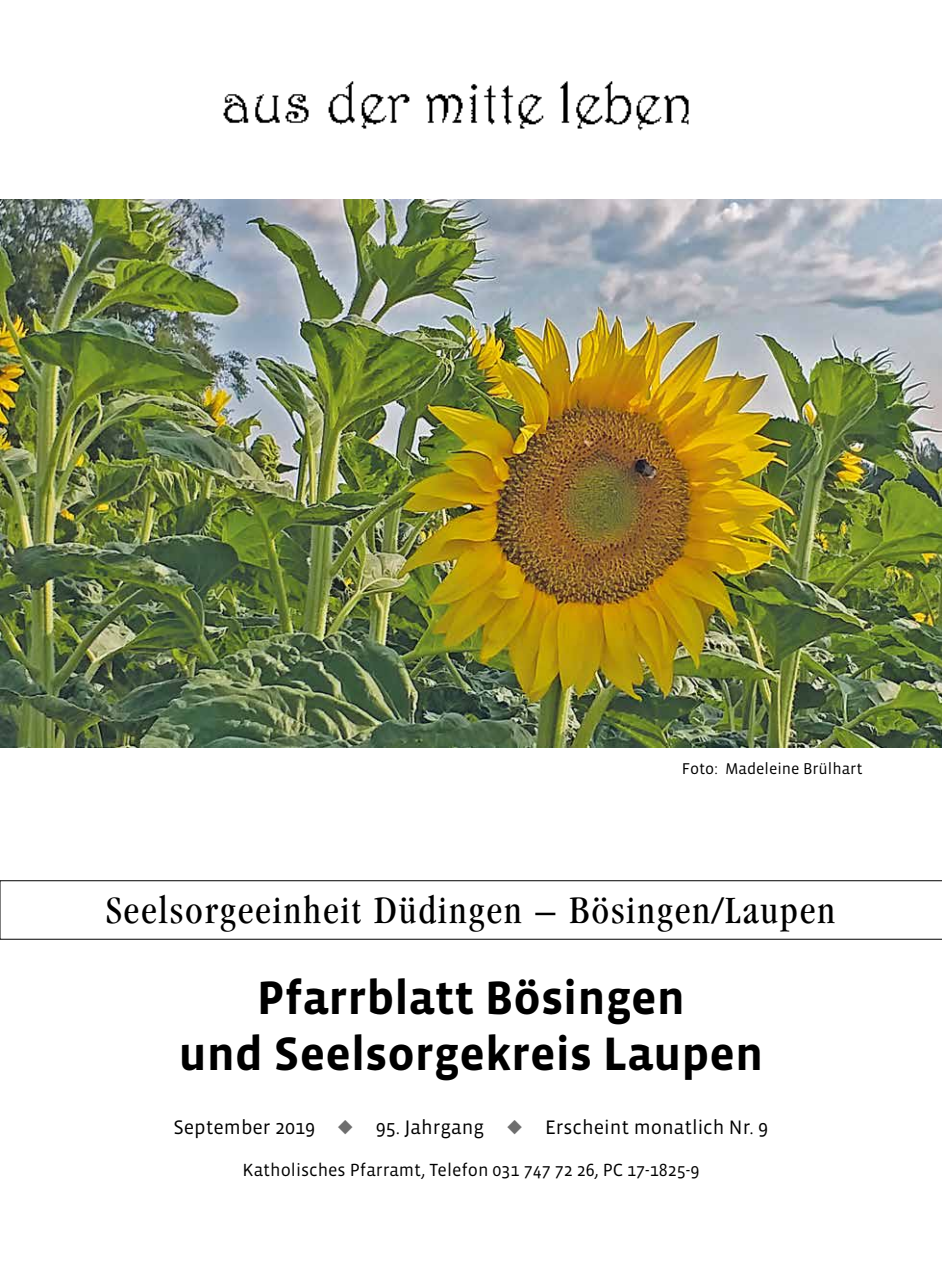
<style>
.page{position:relative;width:942px;height:1276px;background:#fff}
.page>*{position:absolute;margin:0;border:0;box-sizing:border-box;transform-origin:0 0}
.t1{font:700 48px/56px "Vista Sans";color:#000;text-align:center}
.t2{font:condensed 40px "Garamond";letter-spacing:.05em;color:#000}
.t3{font:20px "Vista Sans";color:#000}
.t4{font:18px "Vista Sans";color:#000}
.t5{font:16px "Vista Sans";color:#000}
.s1{color:#6e6e6e}
</style>
<div class="page">
<img style="left:223px;top:81px;width:466px;height:50px">
<svg style="left:0;top:880px;width:941px;height:59px"></svg>
<img style="left:0;top:200px;width:941px;height:547px">
<p class="t5" style="left:681px;top:760px;width:182px">Foto: Madeleine Brülhart</p>
<h2 class="t2" style="left:106px;top:887px;width:730px">Seelsorgeeinheit Düdingen – Bösingen/Laupen</h2>
<h1 class="t1" style="left:178px;top:970px;width:586px">Pfarrblatt Bösingen<br>und Seelsorgekreis Laupen</h1>
<p class="t3" style="left:173px;top:1116px;width:596px">September 2019 <span class="s1">◆</span> 95. Jahrgang <span class="s1">◆</span> Erscheint monatlich Nr. 9</p>
<p class="t4" style="left:242px;top:1160px;width:458px">Katholisches Pfarramt, Telefon 031 747 72 26, PC 17-1825-9</p>
</div>
